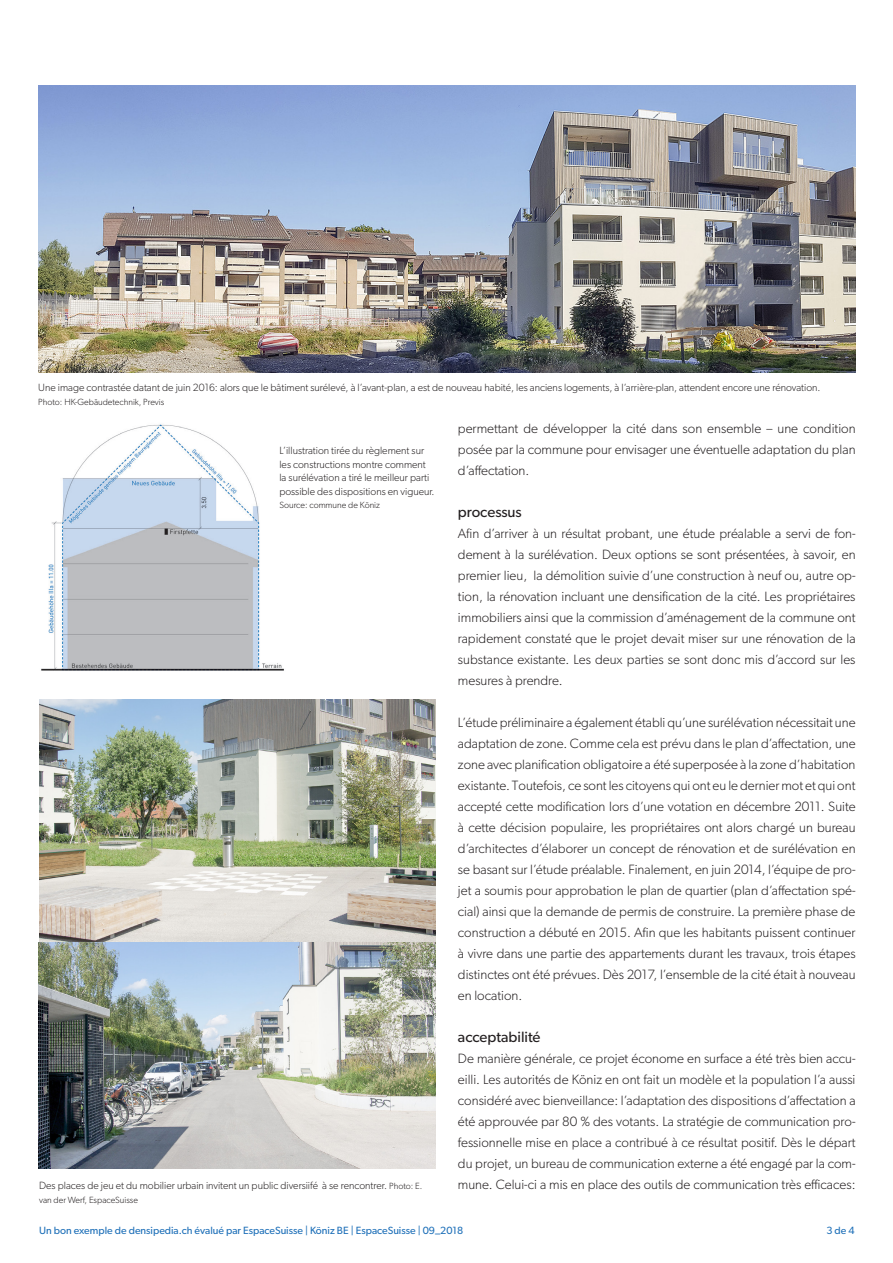
<style>
.page{position:relative;width:893px;height:1263px;background:#fff}
.page>*{position:absolute;margin:0;border:0;box-sizing:border-box;transform-origin:0 0}
.Lauftext_Blocksatz{font:15px "Gibson";color:#231f20}
.Lauftext_Blocksatz-2{font:300 13.5px/21px "Gibson";color:#231f20;text-align:justify}
.Bildlegende_linksbü{font:300 10.5px/13.5px "Gibson";color:#231f20}
.t1{font:10.5px "Gibson";color:#1d6fb8}
.Bildlegende_linksbü-2{font:300 9px "Gibson";color:#231f20}
.s1{font-size:9px}
</style>
<div class="page">
<img style="left:38px;top:85px;width:818px;height:287px">
<img style="left:41px;top:424px;width:243px;height:247px">
<img style="left:38px;top:699px;width:398px;height:469px">
<p class="Bildlegende_linksbü" style="left:38px;top:381px;width:784px">Une image contrastée datant de juin 2016: alors que le bâtiment surélevé, à l’avant-plan, a est de nouveau habité, les anciens logements, à l’arrière-plan, attendent encore une rénovation.</p>
<p class="Bildlegende_linksbü-2" style="left:38px;top:396px;width:128px">Photo: HK-Gebäudetechnik, Previs</p>
<p class="Bildlegende_linksbü" style="left:279px;top:444px;width:157px">L’illustration tirée du règlement sur les constructions montre comment la surélévation a tiré le meilleur parti possible des dispositions en vigueur.</p>
<p class="Bildlegende_linksbü-2" style="left:279px;top:500px;width:102px">Source: commune de Köniz</p>
<p class="Bildlegende_linksbü" style="left:39px;top:1179px;width:385px">Des places de jeu et du mobilier urbain invitent un public diversiifé à se rencontrer. <span class="s1">Photo: E.</span></p>
<p class="Bildlegende_linksbü-2" style="left:39px;top:1194px;width:100px">van der Werf, EspaceSuisse</p>
<p class="Lauftext_Blocksatz-2" style="left:458px;top:418px;width:399px">permettant de développer la cité dans son ensemble – une condition posée par la commune pour envisager une éventuelle adaptation du plan d’affectation.</p>
<p class="Lauftext_Blocksatz" style="left:458px;top:503px;width:65px">processus</p>
<p class="Lauftext_Blocksatz-2" style="left:458px;top:523px;width:399px">Afin d’arriver à un résultat probant, une étude préalable a servi de fon&shy;dement à la surélévation. Deux options se sont présentées, à savoir, en premier lieu, la démolition suivie d’une construction à neuf ou, autre op&shy;tion, la rénovation incluant une densification de la cité. Les propriétaires immobiliers ainsi que la commission d’aménagement de la commune ont rapidement constaté que le projet devait miser sur une rénovation de la substance existante. Les deux parties se sont donc mis d’accord sur les mesures à prendre.</p>
<p class="Lauftext_Blocksatz-2" style="left:458px;top:712px;width:399px">L’étude préliminaire a également établi qu’une surélévation nécessitait une adaptation de zone. Comme cela est prévu dans le plan d’affectation, une zone avec planification obligatoire a été superposée à la zone d’habitation existante. Toutefois, ce sont les citoyens qui ont eu le dernier mot et qui ont accepté cette modification lors d’une votation en décembre 2011. Suite à cette décision populaire, les propriétaires ont alors chargé un bureau d’architectes d’élaborer un concept de rénovation et de surélévation en se basant sur l’étude préalable. Finalement, en juin 2014, l’équipe de pro&shy;jet a soumis pour approbation le plan de quartier (plan d’affectation spé&shy;cial) ainsi que la demande de permis de construire. La première phase de construction a débuté en 2015. Afin que les habitants puissent continuer à vivre dans une partie des appartements durant les travaux, trois étapes distinctes ont été prévues. Dès 2017, l’ensemble de la cité était à nouveau en location.</p>
<p class="Lauftext_Blocksatz" style="left:458px;top:1028px;width:84px">acceptabilité</p>
<p class="Lauftext_Blocksatz-2" style="left:458px;top:1048px;width:399px">De manière générale, ce projet économe en surface a été très bien accu&shy;eilli. Les autorités de Köniz en ont fait un modèle et la population l’a aussi considéré avec bienveillance: l’adaptation des dispositions d’affectation a été approuvée par 80 % des votants. La stratégie de communication pro&shy;fessionnelle mise en place a contribué à ce résultat positif. Dès le départ du projet, un bureau de communication externe a été engagé par la com&shy;mune. Celui-ci a mis en place des outils de communication très efficaces:</p>
<p class="t1" style="left:39px;top:1223px;width:426px">Un bon exemple de densipedia.ch évalué par EspaceSuisse | Köniz BE | EspaceSuisse | 09_2018</p>
<p class="t1" style="left:826px;top:1223px;width:30px">3 de 4</p>
</div>
